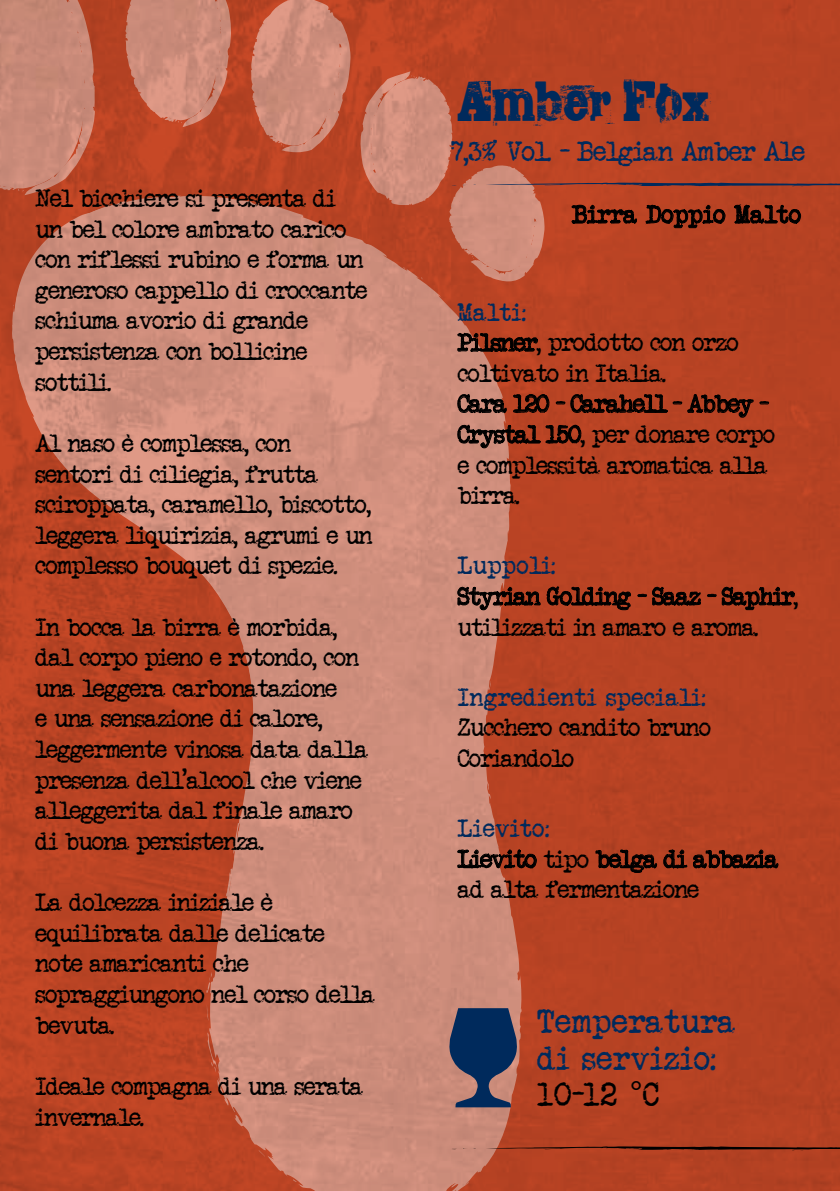
<style>
.page{position:relative;width:840px;height:1191px;background:#fff}
.page>*{position:absolute;margin:0;border:0;box-sizing:border-box;transform-origin:0 0}
.t1{font:40.2px "TRASHED";letter-spacing:.04em;color:#002a5c}
.t2{font:34px/36.6px "Veteran Typewriter";color:#002a5c}
.t3{font:28.4px "Veteran Typewriter";letter-spacing:-.035em;color:#002a5c}
.t4{font:25.6px/30.6px "Veteran Typewriter";letter-spacing:-.05em;color:#000}
.t5{font:25.6px "Veteran Typewriter";color:#002a5c}
.t6{font:25.6px "Veteran Typewriter";color:#000}
.s1{color:#000}
.s2{font-family:"Arial";color:#000}
</style>
<div class="page">
<img style="left:0;top:0;width:839px;height:1191px">
<svg style="left:457px;top:332px;width:81px;height:20px;background:#773422"></svg>
<svg style="left:456px;top:394px;width:93px;height:20px;background:#834534"></svg>
<svg style="left:555px;top:394px;width:214px;height:24px;background:#8c321a"></svg>
<svg style="left:456px;top:424px;width:125px;height:25px;background:#8b4532"></svg>
<svg style="left:457px;top:585px;width:243px;height:25px;background:#883924"></svg>
<svg style="left:706px;top:586px;width:88px;height:24px;background:#842f19"></svg>
<svg style="left:456px;top:848px;width:81px;height:21px;background:#854838"></svg>
<svg style="left:593px;top:848px;width:185px;height:25px;background:#842f19"></svg>
<svg style="left:450px;top:1148px;width:27px;height:1px"></svg>
<svg style="left:485px;top:1146px;width:354px;height:5px;background:#752c19"></svg>
<svg style="left:448px;top:1006px;width:72px;height:102px;background:#484a63"></svg>
<svg style="left:359px;top:71px;width:480px;height:222px;background:#b84f33"></svg>
<p class="t4" style="left:36px;top:183px;width:334px">Nel bicchiere si presenta di un bel colore ambrato carico con riflessi rubino e forma un generoso cappello di croccante schiuma avorio di grande persistenza con bollicine sottili.</p>
<p class="t4" style="left:36px;top:427px;width:339px">Al naso è complessa, con sentori di ciliegia, frutta sciroppata, caramello, biscotto, leggera liquirizia, agrumi e un complesso bouquet di spezie.</p>
<p class="t4" style="left:36px;top:611px;width:335px">In bocca la birra è morbida, dal corpo pieno e rotondo, con una leggera carbonatazione<br>e una sensazione di calore, leggermente vinosa data dalla presenza dell’alcool che viene alleggerita dal finale amaro di buona persistenza.</p>
<p class="t4" style="left:36px;top:887px;width:341px">La dolcezza iniziale è equilibrata dalle delicate note amaricanti che sopraggiungono nel corso della bevuta.</p>
<p class="t4" style="left:36px;top:1070px;width:329px">Ideale compagna di una serata invernale.</p>
<h1 class="t1" style="left:457px;top:83px;width:253px">Amber Fox</h1>
<p class="t3" style="left:451px;top:134px;width:356px">7,3% Vol. - Belgian Amber Ale</p>
<p class="t6" style="left:571px;top:199px;width:231px">Birra Doppio Malto</p>
<p class="t5" style="left:457px;top:297px;width:70px">Malti:</p>
<p class="t4" style="left:457px;top:327px;width:319px">Pilsner, prodotto con orzo coltivato in Italia.<br>Cara 120 - Carahell - Abbey -<br>Crystal 150, per donare corpo e complessità aromatica alla birra.</p>
<p class="t5" style="left:457px;top:551px;width:100px">Luppoli:</p>
<p class="t4" style="left:457px;top:581px;width:342px">Styrian Golding - Saaz - Saphir, utilizzati in amaro e aroma.</p>
<p class="t5" style="left:457px;top:682px;width:250px">Ingredienti speciali:</p>
<p class="t4" style="left:457px;top:712px;width:255px">Zucchero candito bruno<br>Coriandolo</p>
<p class="t5" style="left:457px;top:813px;width:93px">Lievito:</p>
<p class="t4" style="left:457px;top:843px;width:322px">Lievito tipo belga di abbazia ad alta fermentazione</p>
<h2 class="t2" style="left:537px;top:1002px;width:200px">Temperatura di servizio:<br><span class="s1">10-12</span> <span class="s2">°</span><span class="s1">C</span></h2>
</div>
